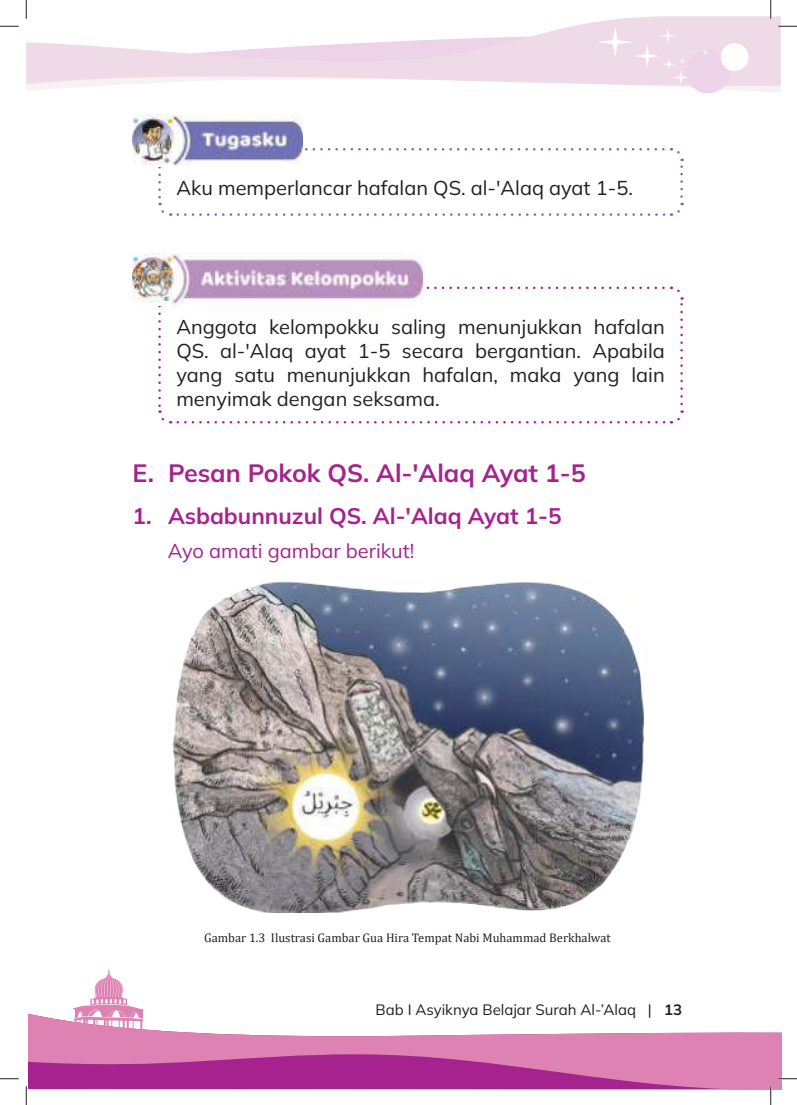
<style>
.page{position:relative;width:797px;height:1105px;background:#fff}
.page>*{position:absolute;margin:0;border:0;box-sizing:border-box;transform-origin:0 0}
.t1{font:700 25px "Mulish";color:#a6228e}
.t2{font:700 22.5px "Mulish";color:#a6228e}
.t3{font:20px/24px "Mulish";color:#241f1f;text-align:justify}
.t4{font:20px "Mulish";color:#a6228e}
.t5{font:15px "Mulish";color:#241f1f}
.t6{font:12.5px "Cambria";color:#241f1f}
.s1{font-weight:700}
</style>
<div class="page">
<svg style="left:28px;top:1013px;width:753px;height:76px;fill:#de82b4"></svg>
<svg style="left:72px;top:969px;width:72px;height:70px"></svg>
<svg style="left:580px;top:16px;width:200px;height:9px;background:#f0e1eb"></svg>
<svg style="left:158px;top:167px;width:13px;height:49px"></svg>
<svg style="left:178px;top:203px;width:506px;height:13px"></svg>
<svg style="left:671px;top:148px;width:12px;height:49px"></svg>
<svg style="left:302px;top:148px;width:361px;height:3px"></svg>
<img style="left:133px;top:115px;width:169px;height:51px">
<svg style="left:158px;top:306px;width:13px;height:118px"></svg>
<svg style="left:178px;top:410px;width:506px;height:13px"></svg>
<svg style="left:671px;top:286px;width:12px;height:118px"></svg>
<svg style="left:422px;top:287px;width:241px;height:5px"></svg>
<img style="left:133px;top:253px;width:289px;height:52px">
<img style="left:173px;top:581px;width:471px;height:331px">
<svg style="left:0;top:25px;width:19px;height:2px"></svg>
<svg style="left:26px;top:25px;width:771px;height:68px"></svg>
<svg style="left:0;top:1078px;width:19px;height:1px"></svg>
<svg style="left:778px;top:1078px;width:19px;height:1px"></svg>
<svg style="left:25px;top:0;width:2px;height:19px"></svg>
<svg style="left:25px;top:1086px;width:2px;height:19px"></svg>
<svg style="left:770px;top:0;width:1px;height:19px"></svg>
<svg style="left:770px;top:1086px;width:1px;height:19px"></svg>
<p class="t3" style="left:176px;top:178px;width:458px">Aku memperlancar hafalan QS. al-'Alaq ayat 1-5.</p>
<p class="t3" style="left:176px;top:317px;width:490px">Anggota kelompokku saling menunjukkan hafalan QS. al-'Alaq ayat 1-5 secara bergantian. Apabila yang satu menunjukkan hafalan, maka yang lain menyimak dengan seksama.</p>
<p class="t1" style="left:133px;top:463px;width:455px">E. Pesan Pokok QS. Al-'Alaq Ayat 1-5</p>
<p class="t2" style="left:133px;top:507px;width:430px">1. Asbabunnuzul QS. Al-'Alaq Ayat 1-5</p>
<p class="t4" style="left:168px;top:543px;width:248px">Ayo amati gambar berikut!</p>
<p class="t6" style="left:204px;top:933px;width:408px">Gambar 1.3 Ilustrasi Gambar Gua Hira Tempat Nabi Muhammad Berkhalwat</p>
<p class="t5" style="left:375px;top:1003px;width:308px">Bab I Asyiknya Belajar Surah Al-’Alaq | <span class="s1">13</span></p>
</div>
